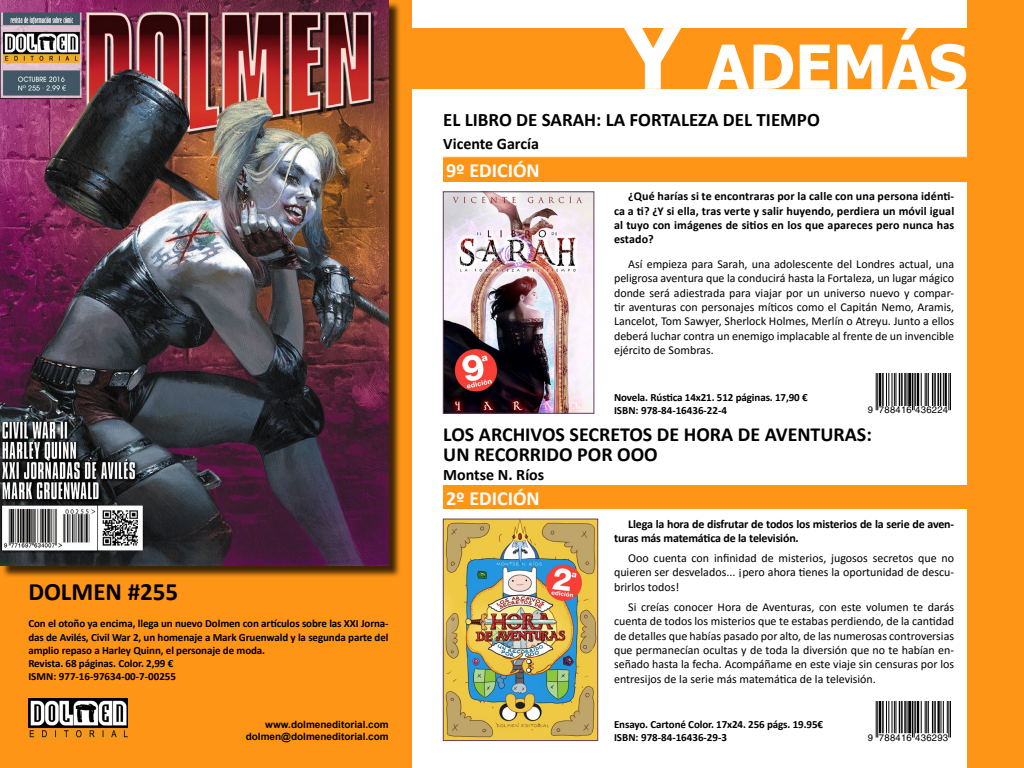
<style>
.page{position:relative;width:1024px;height:768px;background:#fff}
.page>*{position:absolute;margin:0;border:0;box-sizing:border-box;transform-origin:0 0}
.t1{font:700 60.9px "Tahoma";color:#fff}
.t2{font:700 25px "Calibri";color:#000}
.t3{font:700 20px/20px "Calibri";color:#000}
.t4{font:700 20px "Calibri";color:#fff}
.t5{font:700 19px "Calibri";color:#000}
.t6{font:700 16px "Calibri";color:#000}
.t7{font:12px/14.4px "Calibri";color:#000;text-align:justify}
.t8{font:700 12px/14.4px "Calibri";letter-spacing:-.015em;color:#000;text-align:justify}
.No_Spacing{font:700 11px/13.2px "Calibri";letter-spacing:-.01em;color:#000;text-align:justify}
.t9{font:700 10px/12px "Arial";color:#000;text-align:right}
.t10{font:9.5px "Helvetica";letter-spacing:.025em;color:#000}
.s1{font-size:87px}
</style>
<div class="page">
<div style="left:0;top:28px;width:1024px;height:61px;background:#ff9516"></div>
<div style="left:967px;top:0;width:57px;height:768px;background:#ff9516"></div>
<div style="left:0;top:0;width:411px;height:768px;background:#ff9516"></div>
<img style="left:28px;top:698px;width:100px;height:42px">
<hr style="left:443px;top:157px;width:581px;height:1px;background:#ff9516">
<img style="left:445px;top:521px;width:151px;height:218px">
<div style="left:443px;top:519px;width:155px;height:222px;border:1px solid #613f5d"></div>
<hr style="left:876px;top:701px;width:1px;height:37px;background:#000">
<hr style="left:877px;top:701px;width:1px;height:37px;background:#000">
<hr style="left:879px;top:701px;width:2px;height:32px;background:#000">
<hr style="left:882px;top:701px;width:2px;height:32px;background:#000">
<hr style="left:886px;top:701px;width:1px;height:32px;background:#000">
<hr style="left:889px;top:701px;width:1px;height:32px;background:#000">
<hr style="left:892px;top:701px;width:1px;height:32px;background:#000">
<hr style="left:894px;top:701px;width:1px;height:32px;background:#000">
<hr style="left:896px;top:701px;width:1px;height:32px;background:#000">
<hr style="left:899px;top:701px;width:1px;height:32px;background:#000">
<hr style="left:901px;top:701px;width:2px;height:32px;background:#000">
<hr style="left:904px;top:701px;width:2px;height:32px;background:#000">
<hr style="left:907px;top:701px;width:1px;height:32px;background:#000">
<hr style="left:908px;top:701px;width:3px;height:32px;background:#000">
<hr style="left:912px;top:701px;width:1px;height:37px;background:#000">
<hr style="left:914px;top:701px;width:1px;height:37px;background:#000">
<hr style="left:915px;top:701px;width:1px;height:32px;background:#000">
<hr style="left:917px;top:701px;width:2px;height:32px;background:#000">
<hr style="left:921px;top:701px;width:1px;height:32px;background:#000">
<hr style="left:925px;top:701px;width:1px;height:32px;background:#000">
<hr style="left:926px;top:701px;width:1px;height:32px;background:#000">
<hr style="left:928px;top:701px;width:1px;height:32px;background:#000">
<hr style="left:932px;top:701px;width:1px;height:32px;background:#000">
<hr style="left:934px;top:701px;width:2px;height:32px;background:#000">
<hr style="left:937px;top:701px;width:3px;height:32px;background:#000">
<hr style="left:941px;top:701px;width:1px;height:32px;background:#000">
<hr style="left:943px;top:701px;width:1px;height:32px;background:#000">
<hr style="left:947px;top:701px;width:1px;height:32px;background:#000">
<hr style="left:949px;top:701px;width:1px;height:37px;background:#000">
<hr style="left:950px;top:701px;width:1px;height:37px;background:#000">
<hr style="left:876px;top:374px;width:1px;height:36px;background:#000">
<hr style="left:877px;top:374px;width:1px;height:36px;background:#000">
<hr style="left:879px;top:374px;width:2px;height:32px;background:#000">
<hr style="left:882px;top:374px;width:2px;height:32px;background:#000">
<hr style="left:886px;top:374px;width:1px;height:32px;background:#000">
<hr style="left:889px;top:374px;width:1px;height:32px;background:#000">
<hr style="left:892px;top:374px;width:1px;height:32px;background:#000">
<hr style="left:894px;top:374px;width:1px;height:32px;background:#000">
<hr style="left:896px;top:374px;width:1px;height:32px;background:#000">
<hr style="left:899px;top:374px;width:1px;height:32px;background:#000">
<hr style="left:901px;top:374px;width:2px;height:32px;background:#000">
<hr style="left:904px;top:374px;width:2px;height:32px;background:#000">
<hr style="left:907px;top:374px;width:1px;height:32px;background:#000">
<hr style="left:908px;top:374px;width:3px;height:32px;background:#000">
<hr style="left:912px;top:374px;width:1px;height:36px;background:#000">
<hr style="left:914px;top:374px;width:1px;height:36px;background:#000">
<hr style="left:915px;top:374px;width:1px;height:32px;background:#000">
<hr style="left:917px;top:374px;width:2px;height:32px;background:#000">
<hr style="left:921px;top:374px;width:1px;height:32px;background:#000">
<hr style="left:925px;top:374px;width:1px;height:32px;background:#000">
<hr style="left:926px;top:374px;width:1px;height:32px;background:#000">
<hr style="left:928px;top:374px;width:1px;height:32px;background:#000">
<hr style="left:932px;top:374px;width:1px;height:32px;background:#000">
<hr style="left:934px;top:374px;width:2px;height:32px;background:#000">
<hr style="left:937px;top:374px;width:2px;height:32px;background:#000">
<hr style="left:940px;top:374px;width:1px;height:32px;background:#000">
<hr style="left:943px;top:374px;width:1px;height:32px;background:#000">
<hr style="left:945px;top:374px;width:2px;height:32px;background:#000">
<hr style="left:949px;top:374px;width:1px;height:36px;background:#000">
<hr style="left:950px;top:374px;width:1px;height:36px;background:#000">
<img style="left:445px;top:193px;width:147px;height:219px">
<div style="left:443px;top:191px;width:151px;height:223px;border:1px solid #613f5d"></div>
<div style="left:2px;top:2px;width:399px;height:576px;background:#000;opacity:.75"></div>
<img style="left:0;top:0;width:389px;height:566px">
<div style="left:443px;top:158px;width:546px;height:23px;background:#ff9516"></div>
<div style="left:443px;top:486px;width:546px;height:23px;background:#ff9516"></div>
<p class="t2" style="left:28px;top:574px;width:151px">DOLMEN #255</p>
<p class="No_Spacing" style="left:28px;top:617px;width:362px">Con el otoño ya encima, llega un nuevo Dolmen con artículos sobre las XXI Jorna&shy;das de Avilés, Civil War 2, un homenaje a Mark Gruenwald y la segunda parte del amplio repaso a Harley Quinn, el personaje de moda.</p>
<p class="No_Spacing" style="left:28px;top:656px;width:147px">Revista. 68 páginas. Color. 2,99 €</p>
<p class="No_Spacing" style="left:28px;top:670px;width:149px">ISMN: 977-16-97634-00-7-00255</p>
<p class="t9" style="left:246px;top:718px;width:145px">www.dolmeneditorial.com dolmen@dolmeneditorial.com</p>
<h1 class="t1" style="left:623px;top:24px;width:345px"><span class="s1">Y</span> ADEMÁS</h1>
<p class="t5" style="left:443px;top:106px;width:378px">EL LIBRO DE SARAH: LA FORTALEZA DEL TIEMPO</p>
<h3 class="t6" style="left:443px;top:132px;width:97px">Vicente García</h3>
<p class="t4" style="left:446px;top:156px;width:95px">9º EDICIÓN</p>
<p class="t8" style="left:614px;top:189px;width:342px;text-indent:14px">¿Qué harías si te encontraras por la calle con una persona idénti&shy;ca a ti? ¿Y si ella, tras verte y salir huyendo, perdiera un móvil igual al tuyo con imágenes de sitios en los que apareces pero nunca has estado?</p>
<p class="t7" style="left:614px;top:256px;width:342px;text-indent:14px">Así empieza para Sarah, una adolescente del Londres actual, una peligrosa aventura que la conducirá hasta la Fortaleza, un lugar mágico donde será adiestrada para viajar por un universo nuevo y compar&shy;tir aventuras con personajes míticos como el Capitán Nemo, Aramis, Lancelot, Tom Sawyer, Sherlock Holmes, Merlín o Atreyu. Junto a ellos deberá luchar contra un enemigo implacable al frente de un invencible ejército de Sombras.</p>
<p class="No_Spacing" style="left:614px;top:390px;width:195px">Novela. Rústica 14x21. 512 páginas. 17,90 €</p>
<p class="No_Spacing" style="left:614px;top:403px;width:115px">ISBN: 978-84-16436-22-4</p>
<p class="t10" style="left:868px;top:405px;width:82px">9 788416 436224</p>
<p class="t3" style="left:443px;top:424px;width:430px">LOS ARCHIVOS SECRETOS DE HORA DE AVENTURAS:<br>UN RECORRIDO POR OOO</p>
<p class="t6" style="left:443px;top:464px;width:102px">Montse N. Ríos</p>
<p class="t4" style="left:446px;top:484px;width:95px">2º EDICIÓN</p>
<p class="t8" style="left:614px;top:516px;width:342px;text-indent:14px">Llega la hora de disfrutar de todos los misterios de la serie de aven&shy;turas más matemática de la televisión.</p>
<p class="t7" style="left:614px;top:551px;width:342px;text-indent:14px">Ooo cuenta con infinidad de misterios, jugosos secretos que no quieren ser desvelados... ¡pero ahora tienes la oportunidad de descu&shy;brirlos todos!</p>
<p class="t7" style="left:614px;top:599px;width:342px;text-indent:14px">Si creías conocer Hora de Aventuras, con este volumen te darás cuenta de todos los misterios que te estabas perdiendo, de la cantidad de detalles que habías pasado por alto, de las numerosas controversias que permanecían ocultas y de toda la diversión que no te habían en&shy;señado hasta la fecha. Acompáñame en este viaje sin censuras por los entresijos de la serie más matemática de la televisión.</p>
<p class="No_Spacing" style="left:614px;top:717px;width:210px">Ensayo. Cartoné Color. 17x24. 256 págs. 19.95€</p>
<p class="No_Spacing" style="left:614px;top:730px;width:115px">ISBN: 978-84-16436-29-3</p>
<p class="t10" style="left:868px;top:732px;width:82px">9 788416 436293</p>
</div>
